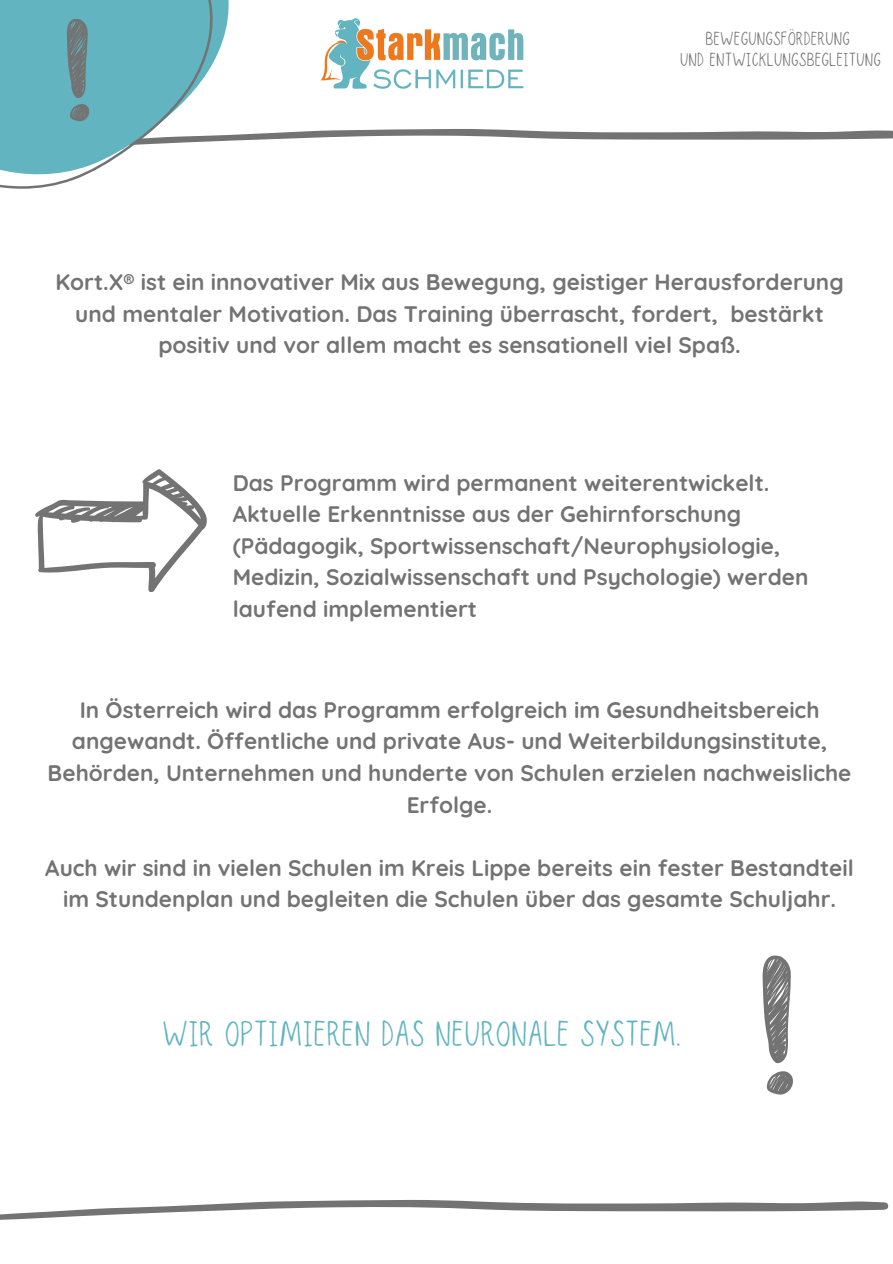
<style>
.page{position:relative;width:893px;height:1264px;background:#fff}
.page>*{position:absolute;margin:0;border:0;box-sizing:border-box;transform-origin:0 0}
.t1{font:30px "Seattle";color:#61b4c0}
.t2{font:700 22.5px/31.5px "Quicksand";color:#737373;text-align:center}
.t3{font:15.75px "Seattle";color:#737373}
</style>
<div class="page">
<svg style="left:0;top:1200px;width:888px;height:20px"></svg>
<svg style="left:35px;top:469px;width:172px;height:123px"></svg>
<svg style="left:766px;top:1071px;width:26px;height:23px"></svg>
<svg style="left:762px;top:955px;width:28px;height:108px"></svg>
<svg style="left:0;top:0;width:892px;height:188px"></svg>
<p class="t3" style="left:705px;top:31px;width:146px">BEWEGUNGSFÖRDERUNG</p>
<p class="t3" style="left:680px;top:52px;width:202px">UND ENTWICKLUNGSBEGLEITUNG</p>
<p class="t2" style="left:55px;top:266px;width:789px">Kort.X® ist ein innovativer Mix aus Bewegung, geistiger Herausforderung und mentaler Motivation. Das Training überrascht, fordert, bestärkt positiv und vor allem macht es sensationell viel Spaß.</p>
<p class="t2" style="left:233px;top:466px;width:577px;text-align:left">Das Programm wird permanent weiterentwickelt.<br>Aktuelle Erkenntnisse aus der Gehirnforschung (Pädagogik, Sportwissenschaft/Neurophysiologie, Medizin, Sozialwissenschaft und Psychologie) werden laufend implementiert</p>
<h2 class="t2" style="left:48px;top:693px;width:805px">In Österreich wird das Programm erfolgreich im Gesundheitsbereich angewandt. Öffentliche und private Aus- und Weiterbildungsinstitute, Behörden, Unternehmen und hunderte von Schulen erzielen nachweisliche Erfolge.</h2>
<p class="t2" style="left:45px;top:851px;width:810px">Auch wir sind in vielen Schulen im Kreis Lippe bereits ein fester Bestandteil im Stundenplan und begleiten die Schulen über das gesamte Schuljahr.</p>
<p class="t1" style="left:162px;top:1020px;width:520px">WIR OPTIMIEREN DAS NEURONALE SYSTEM.</p>
</div>
